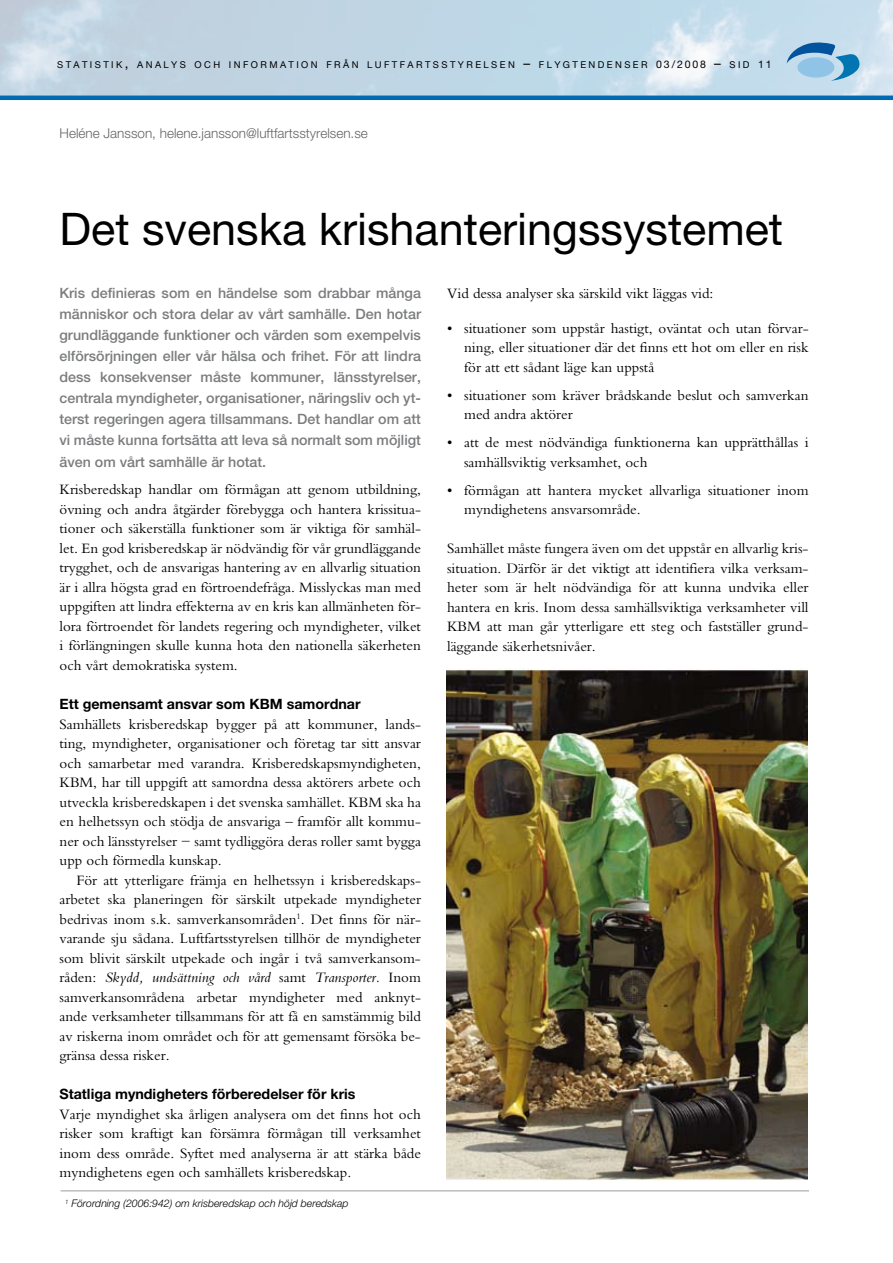
<style>
.page{position:relative;width:893px;height:1263px;background:#fff}
.page>*{position:absolute;margin:0;border:0;box-sizing:border-box;transform-origin:0 0}
.t1{font:45px "Helvetica Neue";color:#000}
.t2{font:15px/19.5px "Bembo";color:#000;text-align:justify}
.t3{font:500 14.25px/21px "Helvetica Neue";color:#7b7c7e;text-align:justify}
.t4{font:700 14.25px "Helvetica Neue";color:#000}
.t5{font:300 13.5px "Helvetica Neue";color:#646567}
.t6{font:italic 300 10.5px "Helvetica Neue";color:#000}
.t7{font:9.45px "Helvetica Neue";letter-spacing:.255em;color:#000}
.s1{font-size:13.5px}
.s2{font-size:10.5px}
.s3{font-style:italic}
</style>
<div class="page">
<img style="left:0;top:0;width:893px;height:96px">
<svg style="left:787px;top:43px;width:73px;height:38px;background:#80b2d3"></svg>
<div style="left:797px;top:57px;width:37px;height:21px;background:#90c4e7;border-radius:50%"></div>
<hr style="left:0;top:96px;width:893px;height:4px;background:#006ab2">
<img style="left:446px;top:669px;width:362px;height:511px">
<hr style="left:61px;top:1190px;width:748px;height:1px;background:#9c9d9f">
<p class="t7" style="left:57px;top:59px;width:716px">STATISTIK<span class="s1">,</span> ANALYS OCH INFORMATION FRÅN LUFTFARTSSTYRELSEN <span class="s1">–</span> FLYGTENDENSER <span class="s2">03/2008</span> <span class="s1">–</span> SID <span class="s2">11</span></p>
<p class="t5" style="left:60px;top:125px;width:310px">Heléne Jansson, helene.jansson@luftfartsstyrelsen.se</p>
<h1 class="t1" style="left:60px;top:202px;width:725px">Det svenska krishanteringssystemet</h1>
<p class="t3" style="left:60px;top:283px;width:363px">Kris definieras som en händelse som drabbar många människor och stora delar av vårt samhälle. Den hotar grundläggande funktioner och värden som exempelvis elförsörjningen eller vår hälsa och frihet. För att lindra dess konsekvenser måste kommuner, länsstyrelser, centrala myndigheter, organisationer, näringsliv och yt&shy;terst regeringen agera tillsammans. Det handlar om att vi måste kunna fortsätta att leva så normalt som möjligt även om vårt samhälle är hotat.</p>
<p class="t2" style="left:60px;top:480px;width:363px">Krisberedskap handlar om förmågan att genom utbildning, övning och andra åtgärder förebygga och hantera krissitua&shy;tioner och säkerställa funktioner som är viktiga för samhäl&shy;let. En god krisberedskap är nödvändig för vår grundläggande trygghet, och de ansvarigas hantering av en allvarlig situation är i allra högsta grad en förtroendefråga. Misslyckas man med uppgiften att lindra effekterna av en kris kan allmänheten för&shy;lora förtroendet för landets regering och myndigheter, vilket i förlängningen skulle kunna hota den nationella säkerheten och vårt demokratiska system.</p>
<p class="t4" style="left:60px;top:695px;width:303px">Ett gemensamt ansvar som KBM samordnar</p>
<p class="t2" style="left:60px;top:714px;width:363px">Samhällets krisberedskap bygger på att kommuner, lands&shy;ting, myndigheter, organisationer och företag tar sitt ansvar och samarbetar med varandra. Krisberedskapsmyndigheten, KBM, har till uppgift att samordna dessa aktörers arbete och utveckla krisberedskapen i det svenska samhället. KBM ska ha en helhetssyn och stödja de ansvariga – framför allt kommu&shy;ner och länsstyrelser − samt tydliggöra deras roller samt bygga upp och förmedla kunskap.</p>
<p class="t2" style="left:60px;top:870px;width:363px;text-indent:17px">För att ytterligare främja en helhetssyn i krisberedskaps&shy;arbetet ska planeringen för särskilt utpekade myndigheter bedrivas inom s.k. samverkansområden<sup>1</sup>. Det finns för när&shy;varande sju sådana. Luftfartsstyrelsen tillhör de myndigheter som blivit särskilt utpekade och ingår i två samverkansom&shy;råden: <span class="s3">Skydd, undsättning och vård</span> samt <span class="s3">Transporter.</span> Inom samverkansområdena arbetar myndigheter med anknyt&shy;ande verksamheter tillsammans för att få en samstämmig bild av riskerna inom området och för att gemensamt försöka be&shy;gränsa dessa risker.</p>
<p class="t4" style="left:60px;top:1085px;width:298px">Statliga myndigheters förberedelser för kris</p>
<p class="t2" style="left:60px;top:1104px;width:363px">Varje myndighet ska årligen analysera om det finns hot och risker som kraftigt kan försämra förmågan till verksamhet inom dess område. Syftet med analyserna är att stärka både myndighetens egen och samhällets krisberedskap.</p>
<p class="t6" style="left:65px;top:1197px;width:285px"><sup>1</sup> Förordning (2006:942) om krisberedskap och höjd beredskap</p>
<p class="t2" style="left:447px;top:284px;width:268px">Vid dessa analyser ska särskild vikt läggas vid:</p>
<p class="t2" style="left:464px;top:318px;width:346px;text-indent:-17px">• situationer som uppstår hastigt, oväntat och utan förvar&shy;ning, eller situationer där det finns ett hot om eller en risk för att ett sådant läge kan uppstå</p>
<p class="t2" style="left:464px;top:385px;width:346px;text-indent:-17px">• situationer som kräver brådskande beslut och samverkan med andra aktörer</p>
<p class="t2" style="left:464px;top:432px;width:346px;text-indent:-17px">• att de mest nödvändiga funktionerna kan upprätthållas i samhällsviktig verksamhet, och</p>
<p class="t2" style="left:464px;top:480px;width:346px;text-indent:-17px">• förmågan att hantera mycket allvarliga situationer inom myndighetens ansvarsområde.</p>
<p class="t2" style="left:447px;top:538px;width:363px">Samhället måste fungera även om det uppstår en allvarlig kris&shy;situation. Därför är det viktigt att identifiera vilka verksam&shy;heter som är helt nödvändiga för att kunna undvika eller hantera en kris. Inom dessa samhällsviktiga verksamheter vill KBM att man går ytterligare ett steg och fastställer grund&shy;läggande säkerhetsnivåer.</p>
</div>
